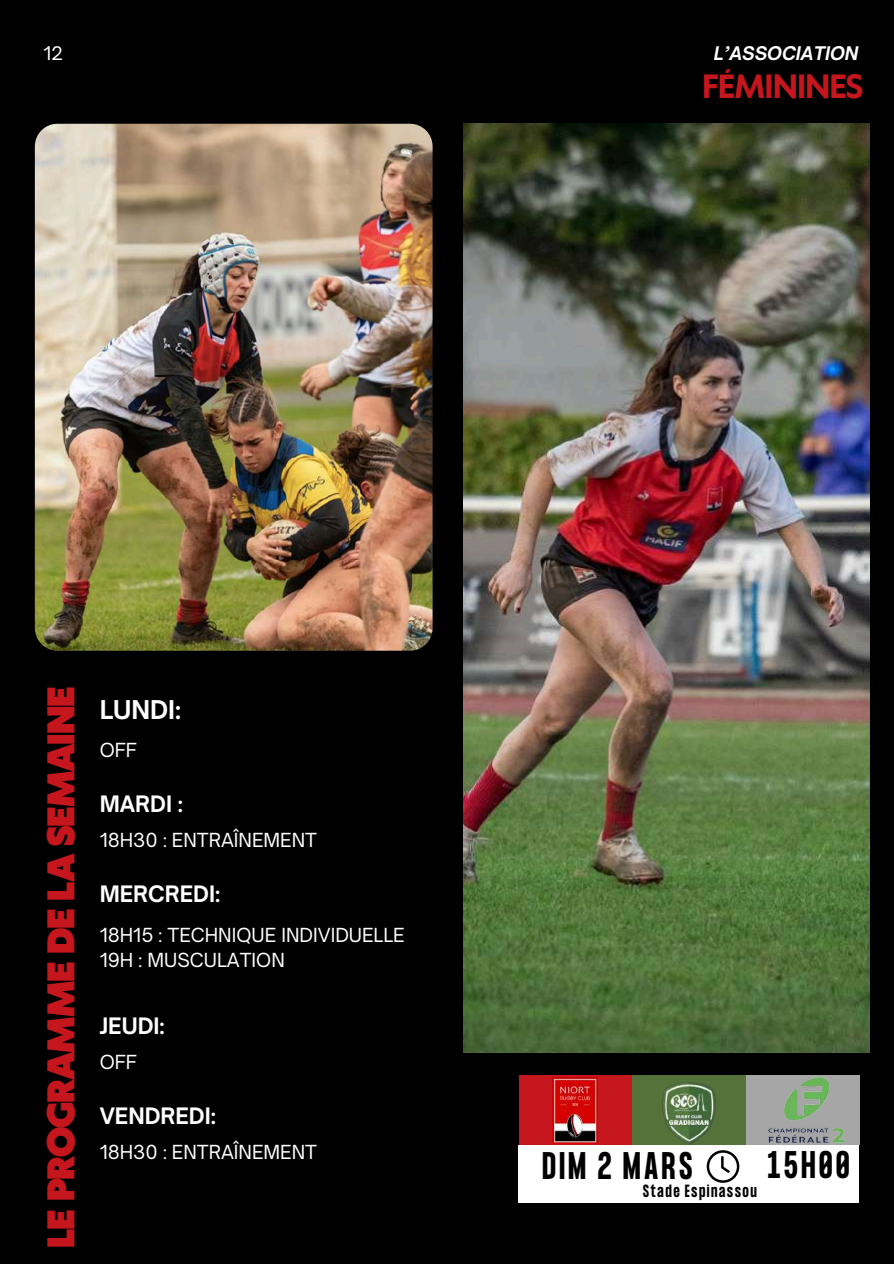
<style>
.page{position:relative;width:894px;height:1264px;background:#fff}
.page>*{position:absolute;margin:0;border:0;box-sizing:border-box;transform-origin:0 0}
.t1{font:900 36.15px "Klein Text";letter-spacing:-.03em;color:#c4161c}
.t2{font:700 33.6px "Formula Condensed";letter-spacing:.09em;color:#000}
.t3{font:700 31.5px "Klein Text";letter-spacing:-.03em;color:#c4161c}
.t4{font:700 24.75px "Open Sauce One";color:#fefefe}
.t5{font:700 21.75px "Open Sauce One";color:#fefefe}
.t6{font:18.6px/25.8px "Open Sauce One";color:#fefefe}
.t7{font:italic 700 18px "Open Sauce One";color:#fefefe}
.t8{font:18px "Open Sauce One";color:#fefefe}
.t9{font:700 15.45px "Formula Condensed";letter-spacing:.09em;color:#000}
</style>
<div class="page">
<div style="left:0;top:0;width:893px;height:1263px;background:#000"></div>
<img style="left:463px;top:124px;width:405px;height:928px">
<img style="left:35px;top:124px;width:397px;height:526px;border-radius:23px">
<div style="left:519px;top:1075px;width:112px;height:70px;background:#c4161c"></div>
<div style="left:631px;top:1075px;width:118px;height:70px;background:#55723b"></div>
<div style="left:745px;top:1075px;width:114px;height:70px;background:#a6a6a6"></div>
<div style="left:518px;top:1145px;width:341px;height:57px;background:#fff"></div>
<svg style="left:706px;top:1150px;width:33px;height:32px"></svg>
<img style="left:552px;top:1077px;width:45px;height:66px">
<img style="left:662px;top:1082px;width:54px;height:63px">
<img style="left:768px;top:1077px;width:76px;height:65px">
<p class="t8" style="left:44px;top:42px;width:21px">12</p>
<p class="t7" style="left:713px;top:42px;width:146px">L’ASSOCIATION</p>
<h3 class="t3" style="left:702px;top:70px;width:163px">FÉMININES</h3>
<h1 class="t1" style="left:43px;top:1247px;width:562px;rotate:-90deg">LE PROGRAMME DE LA SEMAINE</h1>
<h3 class="t4" style="left:100px;top:694px;width:83px">LUNDI:</h3>
<p class="t6" style="left:100px;top:737px;width:39px">OFF</p>
<p class="t5" style="left:100px;top:790px;width:85px">MARDI :</p>
<p class="t6" style="left:100px;top:827px;width:219px">18H30 : ENTRAÎNEMENT</p>
<p class="t5" style="left:100px;top:880px;width:122px">MERCREDI:</p>
<p class="t6" style="left:100px;top:921px;width:306px">18H15 : TECHNIQUE INDIVIDUELLE<br>19H : MUSCULATION</p>
<p class="t5" style="left:100px;top:1012px;width:67px">JEUDI:</p>
<p class="t6" style="left:100px;top:1048px;width:39px">OFF</p>
<p class="t5" style="left:100px;top:1102px;width:118px">VENDREDI:</p>
<p class="t6" style="left:100px;top:1138px;width:219px">18H30 : ENTRAÎNEMENT</p>
<h2 class="t2" style="left:542px;top:1149px;width:152px">DIM 2 MARS</h2>
<p class="t9" style="left:642px;top:1183px;width:116px">Stade Espinassou</p>
<h2 class="t2" style="left:767px;top:1148px;width:84px">15H00</h2>
</div>
